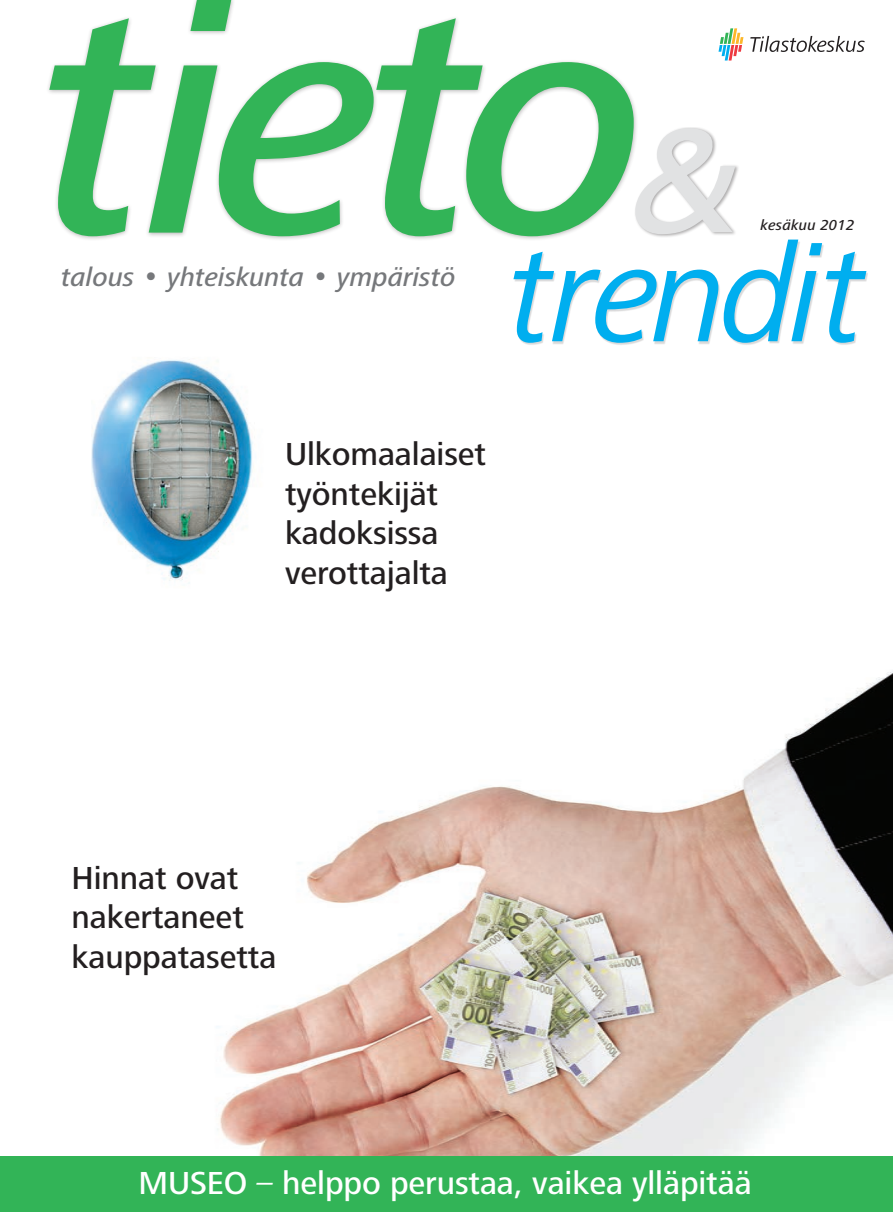
<style>
.page{position:relative;width:893px;height:1212px;background:#fff}
.page>*{position:absolute;margin:0;border:0;box-sizing:border-box;transform-origin:0 0}
.t1{font:italic 500 334.2px "Frutiger Next LT";letter-spacing:-.05em;color:#32b457}
.t2{font:italic 141px "Frutiger Next LT";letter-spacing:-.05em;color:#00aeef}
.t3{font:italic 141px "Univers";color:#e1e2e3}
.t4{font:500 33px "Frutiger Next LT";letter-spacing:-.005em;color:#231f20}
.t5{font:500 33px "Frutiger Next LT";letter-spacing:-.005em;color:#fff}
.t6{font:italic 500 27px "Frutiger Next LT";color:#76787b}
.t7{font:italic 500 15px "Frutiger Next LT";letter-spacing:.015em;color:#231f20}
.s1{font-size:31.5px}
.s2{font-weight:400;font-style:italic}
</style>
<div class="page">
<img style="left:175px;top:671px;width:718px;height:486px">
<div style="left:0;top:1157px;width:893px;height:55px;background:#32b457"></div>
<div style="left:46px;top:0;width:593px;height:241px;background:#231f20;opacity:.32"></div>
<div style="left:634px;top:127px;width:106px;height:111px;background:#231f20;opacity:.37"></div>
<div style="left:514px;top:241px;width:354px;height:104px;background:#231f20;opacity:.17"></div>
<svg style="left:718px;top:28px;width:25px;height:33px"></svg>
<svg style="left:750px;top:36px;width:115px;height:16px"></svg>
<img style="left:91px;top:360px;width:162px;height:223px">
<p class="t1" style="left:37px;top:-64px;width:614px">tieto</p>
<p class="t3" style="left:622px;top:100px;width:111px">&amp;</p>
<p class="t2" style="left:506px;top:217px;width:362px">trendit</p>
<p class="t7" style="left:760px;top:217px;width:96px">kesäkuu 2012</p>
<p class="t6" style="left:61px;top:262px;width:396px">talous <span class="s1">•</span> yhteiskunta <span class="s1">•</span> ympäristö</p>
<p class="t4" style="left:285px;top:436px;width:203px">Ulkomaalaiset</p>
<p class="t4" style="left:285px;top:475px;width:155px">työntekijät</p>
<p class="t4" style="left:285px;top:515px;width:155px">kadoksissa</p>
<p class="t4" style="left:285px;top:555px;width:164px">verottajalta</p>
<p class="t4" style="left:72px;top:859px;width:168px">Hinnat ovat</p>
<p class="t4" style="left:72px;top:899px;width:174px">nakertaneet</p>
<p class="t4" style="left:72px;top:938px;width:206px">kauppatasetta</p>
<p class="t5" style="left:139px;top:1164px;width:615px">MUSEO <span class="s2">–</span> helppo perustaa, vaikea ylläpitää</p>
</div>
